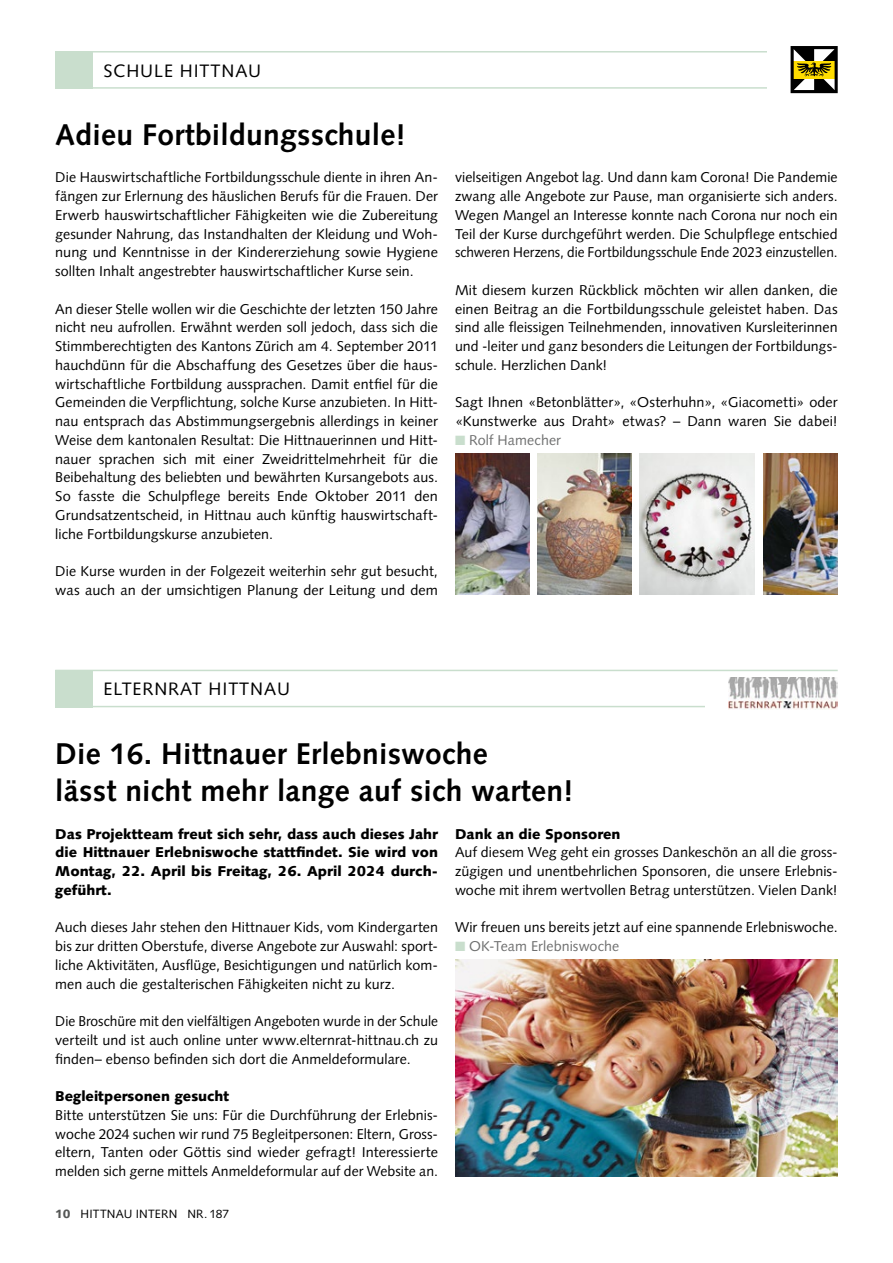
<style>
.page{position:relative;width:893px;height:1263px;background:#fff}
.page>*{position:absolute;margin:0;border:0;box-sizing:border-box;transform-origin:0 0}
.t1{font:700 30px/37.5px "Syntax LT Std";letter-spacing:.01em;color:#000}
.t2{font:18px "Syntax LT Std";letter-spacing:.05em;color:#000}
.t3{font:14.25px/18.8px "Syntax LT Std";letter-spacing:.005em;color:#000;text-align:justify}
.t4{font:900 14.25px/18.8px "Syntax LT Std";color:#000;text-align:justify}
.t5{font:14.25px "Syntax LT Std";letter-spacing:.005em;color:#6f7070}
.t6{font:12px "Syntax LT Std";letter-spacing:.015em;color:#000}
.s1{color:#c9decd}
.s2{font-weight:900;color:#555756}
</style>
<div class="page">
<hr style="left:55px;top:87px;width:783px;height:2px;background:#c9decd">
<hr style="left:55px;top:51px;width:783px;height:2px;background:#c9decd">
<div style="left:55px;top:51px;width:38px;height:38px;background:#c9decd"></div>
<div style="left:767px;top:43px;width:71px;height:50px;background:#fff"></div>
<svg style="left:791px;top:46px;width:47px;height:47px"></svg>
<hr style="left:55px;top:706px;width:783px;height:1px;background:#c9decd">
<hr style="left:55px;top:670px;width:783px;height:1px;background:#c9decd">
<div style="left:55px;top:670px;width:38px;height:37px;background:#c9decd"></div>
<div style="left:705px;top:678px;width:133px;height:32px;background:#fff"></div>
<img style="left:729px;top:678px;width:109px;height:32px">
<img style="left:455px;top:454px;width:74px;height:141px">
<img style="left:538px;top:454px;width:93px;height:141px">
<img style="left:763px;top:454px;width:75px;height:141px">
<img style="left:640px;top:454px;width:115px;height:141px">
<img style="left:455px;top:960px;width:383px;height:216px">
<p class="t2" style="left:104px;top:60px;width:159px">SCHULE HITTNAU</p>
<h1 class="t1" style="left:55px;top:116px;width:352px">Adieu Fortbildungsschule!</h1>
<p class="t3" style="left:55px;top:168px;width:384px">Die Hauswirtschaftliche Fortbildungsschule diente in ihren An&shy;fängen zur Erlernung des häuslichen Berufs für die Frauen. Der Erwerb hauswirtschaftlicher Fähigkeiten wie die Zubereitung gesunder Nahrung, das Instandhalten der Kleidung und Woh&shy;nung und Kenntnisse in der Kindererziehung sowie Hygiene sollten Inhalt angestrebter hauswirtschaftlicher Kurse sein.</p>
<p class="t3" style="left:55px;top:299px;width:384px;text-align:left">An dieser Stelle wollen wir die Geschichte der letzten 150 Jahre nicht neu aufrollen. Erwähnt werden soll jedoch, dass sich die Stimmberechtigten des Kantons Zürich am 4. September 2011 hauchdünn für die Abschaffung des Gesetzes über die haus&shy;wirtschaftliche Fortbildung aussprachen. Damit entfiel für die Gemeinden die Verpflichtung, solche Kurse anzubieten. In Hitt&shy;nau entsprach das Abstimmungsergebnis allerdings in keiner Weise dem kantonalen Resultat: Die Hittnauerinnen und Hitt&shy;nauer sprachen sich mit einer Zweidrittelmehrheit für die Beibehaltung des beliebten und bewährten Kursangebots aus.<br>So fasste die Schulpflege bereits Ende Oktober 2011 den Grundsatzentscheid, in Hittnau auch künftig hauswirtschaft&shy;liche Fortbildungskurse anzubieten.</p>
<p class="t3" style="left:55px;top:562px;width:384px">Die Kurse wurden in der Folgezeit weiterhin sehr gut besucht, was auch an der umsichtigen Planung der Leitung und dem</p>
<p class="t3" style="left:455px;top:168px;width:384px">vielseitigen Angebot lag. Und dann kam Corona! Die Pandemie zwang alle Angebote zur Pause, man organisierte sich anders.<br>Wegen Mangel an Interesse konnte nach Corona nur noch ein Teil der Kurse durchgeführt werden. Die Schulpflege entschied schweren Herzens, die Fortbildungsschule Ende 2023 einzustellen.</p>
<p class="t3" style="left:455px;top:281px;width:384px">Mit diesem kurzen Rückblick möchten wir allen danken, die einen Beitrag an die Fortbildungsschule geleistet haben. Das sind alle fleissigen Teilnehmenden, innovativen Kursleiterinnen und -leiter und ganz besonders die Leitungen der Fortbildungs&shy;schule. Herzlichen Dank!</p>
<p class="t3" style="left:455px;top:393px;width:384px">Sagt Ihnen «Betonblätter», «Osterhuhn», «Giacometti» oder «Kunstwerke aus Draht» etwas? – Dann waren Sie dabei!</p>
<p class="t5" style="left:455px;top:431px;width:107px"><span class="s1">■</span> Rolf Hamecher</p>
<p class="t2" style="left:104px;top:678px;width:188px">ELTERNRAT HITTNAU</p>
<h1 class="t1" style="left:55px;top:735px;width:519px">Die 16. Hittnauer Erlebniswoche<br>lässt nicht mehr lange auf sich warten!</h1>
<p class="t4" style="left:55px;top:824px;width:384px">Das Projektteam freut sich sehr, dass auch dieses Jahr die Hittnauer Erlebniswoche stattfindet. Sie wird von Montag, 22. April bis Freitag, 26. April 2024 durch&shy;geführt.</p>
<p class="t3" style="left:55px;top:918px;width:384px">Auch dieses Jahr stehen den Hittnauer Kids, vom Kindergarten bis zur dritten Oberstufe, diverse Angebote zur Auswahl: sport&shy;liche Aktivitäten, Ausflüge, Besichtigungen und natürlich kom&shy;men auch die gestalterischen Fähigkeiten nicht zu kurz.</p>
<p class="t3" style="left:55px;top:1012px;width:384px">Die Broschüre mit den vielfältigen Angeboten wurde in der Schule verteilt und ist auch online unter www.elternrat-hittnau.ch zu finden– ebenso befinden sich dort die Anmeldeformulare.</p>
<p class="t4" style="left:55px;top:1087px;width:176px">Begleitpersonen gesucht</p>
<p class="t3" style="left:55px;top:1106px;width:384px">Bitte unterstützen Sie uns: Für die Durchführung der Erlebnis&shy;woche 2024 suchen wir rund 75 Begleitpersonen: Eltern, Gross&shy;eltern, Tanten oder Göttis sind wieder gefragt! Interessierte melden sich gerne mittels Anmeldeformular auf der Website an.</p>
<p class="t6" style="left:55px;top:1207px;width:175px"><span class="s2">10</span> HITTNAU INTERN NR. 187</p>
<p class="t4" style="left:455px;top:824px;width:167px">Dank an die Sponsoren</p>
<p class="t3" style="left:455px;top:843px;width:384px">Auf diesem Weg geht ein grosses Dankeschön an all die gross&shy;zügigen und unentbehrlichen Sponsoren, die unsere Erlebnis&shy;woche mit ihrem wertvollen Betrag unterstützen. Vielen Dank!</p>
<p class="t3" style="left:455px;top:918px;width:384px">Wir freuen uns bereits jetzt auf eine spannende Erlebniswoche.</p>
<p class="t5" style="left:455px;top:938px;width:166px"><span class="s1">■</span> OK-Team Erlebniswoche</p>
</div>
